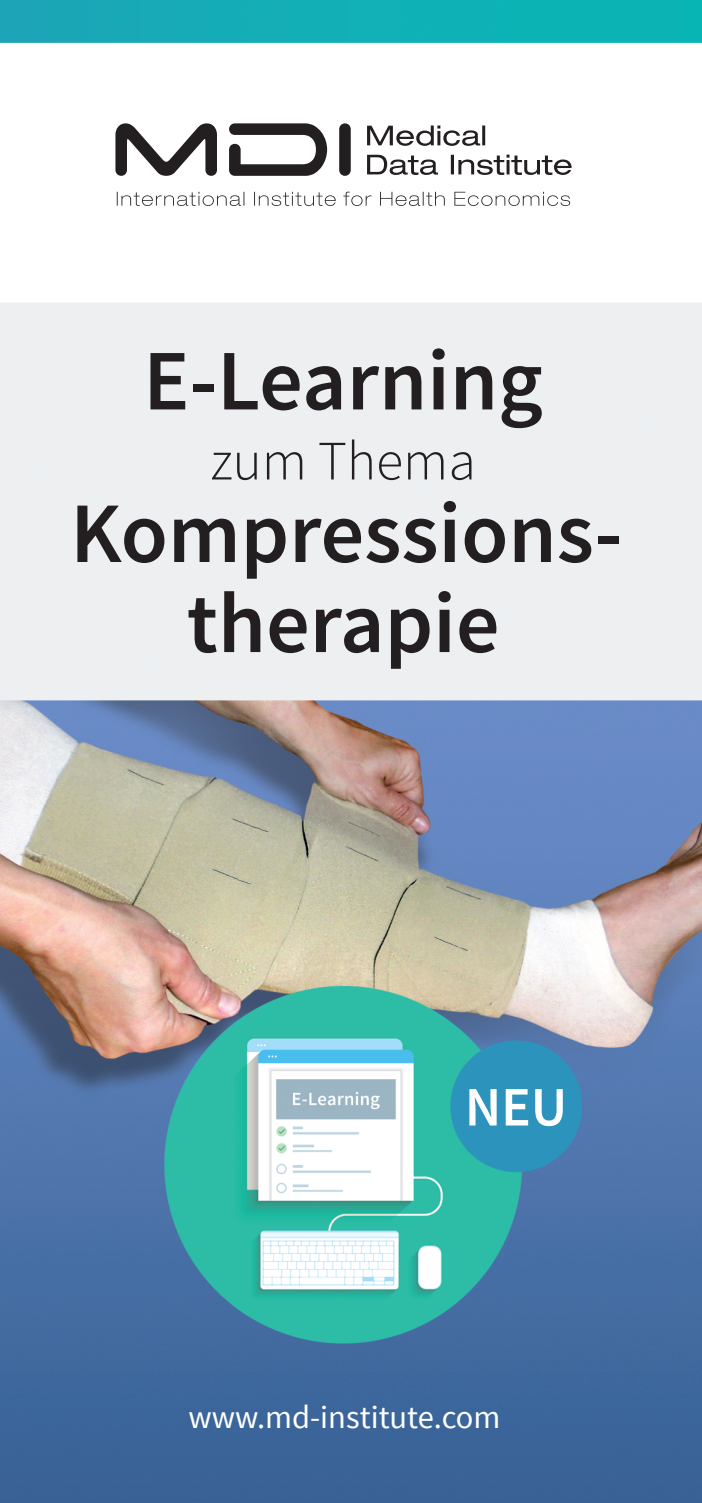
<style>
.page{position:relative;width:702px;height:1503px;background:#fff}
.page>*{position:absolute;margin:0;border:0;box-sizing:border-box;transform-origin:0 0}
.t1{font:600 86.25px/90px "Source Sans Pro";color:#231f20;text-align:center}
.t2{font:300 55.5px "Source Sans Pro";color:#231f20}
.t3{font:600 55.5px "Source Sans Pro";color:#fff}
.t4{font:32.5px "Source Sans Pro";color:#fff}
</style>
<div class="page">
<img style="left:0;top:0;width:702px;height:1502px">
<svg style="left:367px;top:125px;width:118px;height:21px"></svg>
<svg style="left:367px;top:155px;width:204px;height:20px"></svg>
<svg style="left:115px;top:123px;width:236px;height:53px"></svg>
<svg style="left:117px;top:192px;width:453px;height:14px"></svg>
<div style="left:450px;top:1040px;width:132px;height:132px;background:#2c94bc;border-radius:50%"></div>
<p class="t1" style="left:143px;top:338px;width:401px">E-Learning</p>
<p class="t2" style="left:210px;top:427px;width:267px">zum Thema</p>
<p class="t1" style="left:70px;top:490px;width:553px">Kompressions&shy;therapie</p>
<p class="t3" style="left:465px;top:1072px;width:104px">NEU</p>
<p class="t4" style="left:188px;top:1397px;width:313px">www.md-institute.com</p>
</div>
